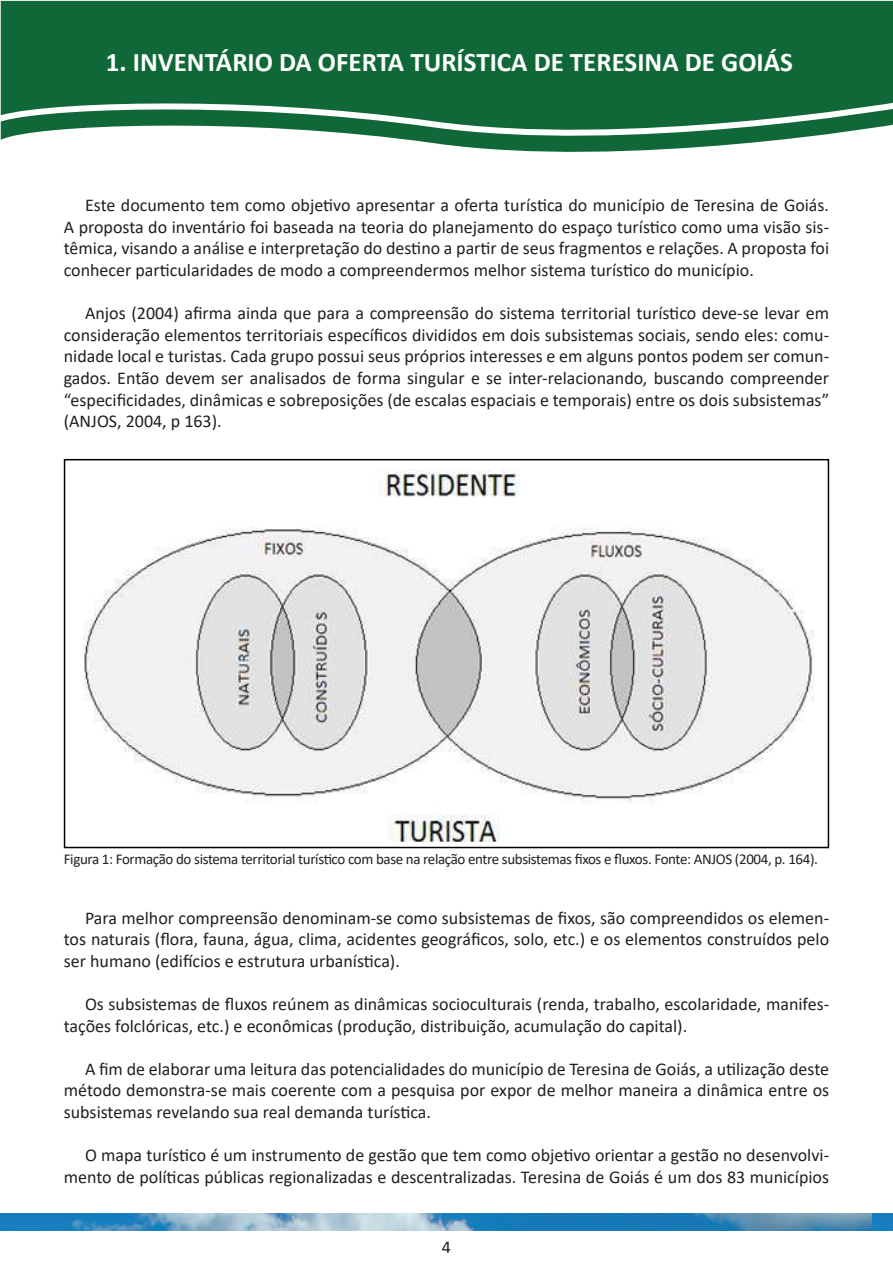
<style>
.page{position:relative;width:893px;height:1263px;background:#fff}
.page>*{position:absolute;margin:0;border:0;box-sizing:border-box;transform-origin:0 0}
.t1{font:700 27px "Calibri";color:#fff}
.t2{font:18px/21.6px "Calibri";color:#241f1f;text-align:justify}
.t3{font:15px "Calibri";letter-spacing:-.025em;color:#241f1f}
</style>
<div class="page">
<img style="left:0;top:1213px;width:872px;height:17px">
<img style="left:872px;top:1213px;width:21px;height:17px">
<svg style="left:0;top:0;width:893px;height:151px;background:#307c52"></svg>
<img style="left:83px;top:470px;width:732px;height:372px">
<div style="left:64px;top:459px;width:765px;height:389px;border:2px solid #000"></div>
<h1 class="t1" style="left:106px;top:43px;width:689px">1. INVENTÁRIO DA OFERTA TURÍSTICA DE TERESINA DE GOIÁS</h1>
<p class="t2" style="left:64px;top:194px;width:767px;text-indent:21px">Este documento tem como objetivo apresentar a oferta turística do município de Teresina de Goiás.<br>A proposta do inventário foi baseada na teoria do planejamento do espaço turístico como uma visão sis&shy;têmica, visando a análise e interpretação do destino a partir de seus fragmentos e relações. A proposta foi conhecer particularidades de modo a compreendermos melhor sistema turístico do município.</p>
<p class="t2" style="left:64px;top:302px;width:767px;text-indent:21px">Anjos (2004) afirma ainda que para a compreensão do sistema territorial turístico deve-se levar em consideração elementos territoriais específicos divididos em dois subsistemas sociais, sendo eles: comu&shy;nidade local e turistas. Cada grupo possui seus próprios interesses e em alguns pontos podem ser comun&shy;gados. Então devem ser analisados de forma singular e se inter-relacionando, buscando compreender “especificidades, dinâmicas e sobreposições (de escalas espaciais e temporais) entre os dois subsistemas” (ANJOS, 2004, p 163).</p>
<p class="t3" style="left:64px;top:848px;width:756px">Figura 1: Formação do sistema territorial turístico com base na relação entre subsistemas fixos e fluxos. Fonte: ANJOS (2004, p. 164).</p>
<p class="t2" style="left:64px;top:906px;width:767px;text-indent:21px">Para melhor compreensão denominam-se como subsistemas de fixos, são compreendidos os elemen&shy;tos naturais (flora, fauna, água, clima, acidentes geográficos, solo, etc.) e os elementos construídos pelo ser humano (edifícios e estrutura urbanística).</p>
<p class="t2" style="left:64px;top:993px;width:767px;text-indent:21px">Os subsistemas de fluxos reúnem as dinâmicas socioculturais (renda, trabalho, escolaridade, manifes&shy;tações folclóricas, etc.) e econômicas (produção, distribuição, acumulação do capital).</p>
<p class="t2" style="left:64px;top:1057px;width:767px;text-indent:21px">A fim de elaborar uma leitura das potencialidades do município de Teresina de Goiás, a utilização deste método demonstra-se mais coerente com a pesquisa por expor de melhor maneira a dinâmica entre os subsistemas revelando sua real demanda turística.</p>
<p class="t2" style="left:64px;top:1144px;width:767px;text-align:right">O mapa turístico é um instrumento de gestão que tem como objetivo orientar a gestão no desenvolvi&shy;mento de políticas públicas regionalizadas e descentralizadas. Teresina de Goiás é um dos 83 municípios</p>
<p class="t2" style="left:442px;top:1236px;width:11px">4</p>
</div>
